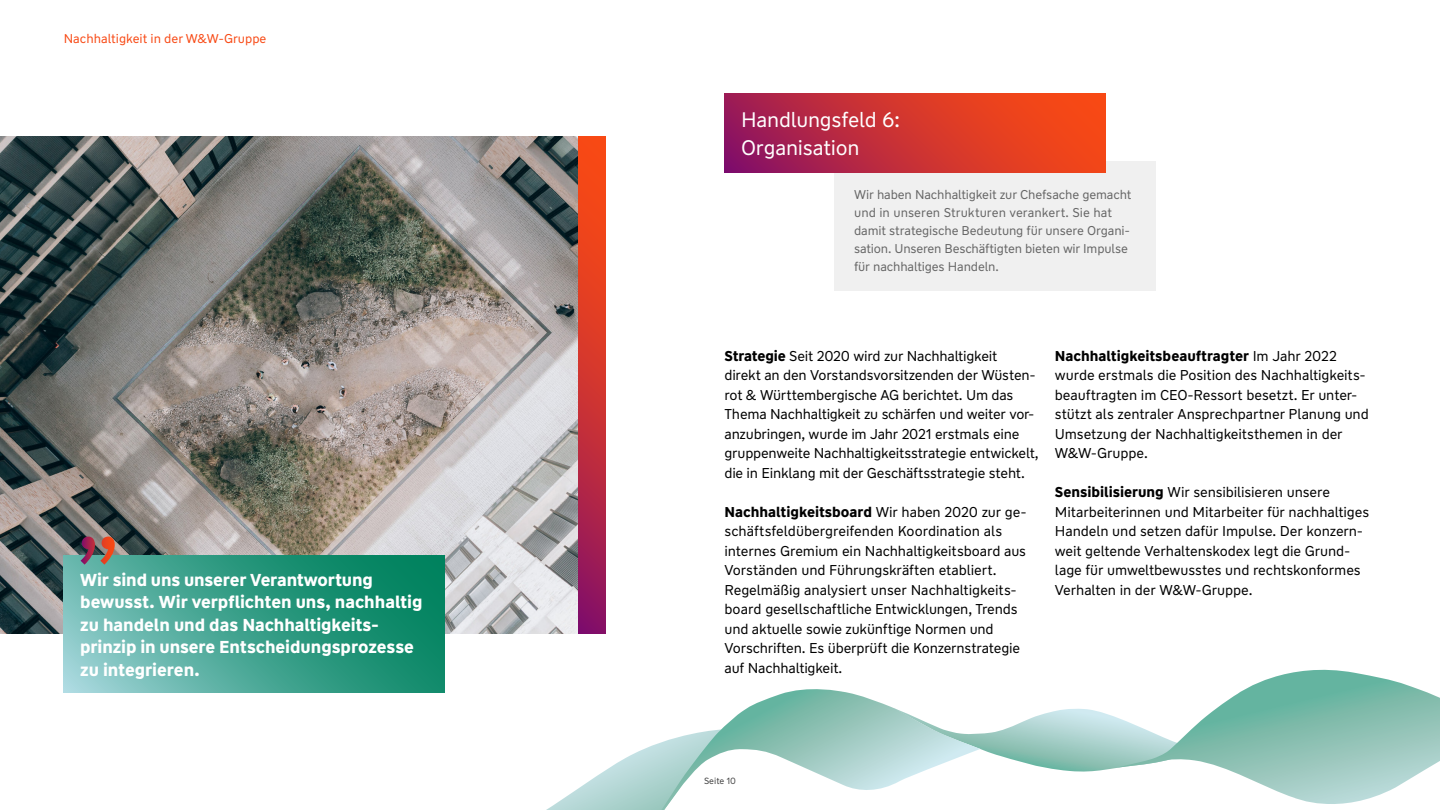
<style>
.page{position:relative;width:1440px;height:810px;background:#fff}
.page>*{position:absolute;margin:0;border:0;box-sizing:border-box;transform-origin:0 0}
.Headline_28Pt_Handlu{font:21px/28.5px "WW Type";letter-spacing:-.01em;color:#fff}
.Zitat_linksbuendig{font:700 17.25px/22.5px "WW Type";letter-spacing:-.005em;color:#fff}
.Fliesstext_19PT{font:14.25px/19.5px "WW Type";letter-spacing:-.01em;color:#000}
.Infokasten_Handlungs{font:12.75px/18px "WW Type";letter-spacing:-.01em;color:#666}
.t1{font:12.75px "WW Type";color:#f84914}
.t2{font:9px "WW Type";color:#404040}
.s1{font-weight:700}
</style>
<div class="page">
<img style="left:0;top:136px;width:579px;height:498px">
<svg style="left:64px;top:556px;width:381px;height:136px;background:#3da18c"></svg>
<svg style="left:81px;top:537px;width:34px;height:28px"></svg>
<div style="left:579px;top:136px;width:26px;height:498px;background:linear-gradient(to bottom,#ff5109,#8d1460)"></div>
<div style="left:835px;top:161px;width:321px;height:130px;background:#f0f0f0"></div>
<svg style="left:724px;top:94px;width:381px;height:78px;background:#cb3233"></svg>
<svg style="left:322px;top:685px;width:793px;height:125px"></svg>
<svg style="left:1115px;top:669px;width:325px;height:135px"></svg>
<p class="t1" style="left:64px;top:30px;width:204px">Nachhaltigkeit in der W&amp;W-Gruppe</p>
<p class="Zitat_linksbuendig" style="left:80px;top:568px;width:344px">Wir sind uns unserer Verantwortung bewusst. Wir verpflichten uns, nachhaltig zu handeln und das Nachhaltigkeits-- prinzip in unsere Entscheidungsprozesse zu integrieren.</p>
<p class="Headline_28Pt_Handlu" style="left:741px;top:105px;width:161px">Handlungsfeld 6:<br>Organisation</p>
<p class="Infokasten_Handlungs" style="left:854px;top:186px;width:279px">Wir haben Nachhaltigkeit zur Chefsache gemacht und in unseren Strukturen verankert. Sie hat</p>
<p class="Infokasten_Handlungs" style="left:854px;top:222px;width:277px">damit strategische Bedeutung für unsere Organi&shy;sation. Unseren Beschäftigten bieten wir Impulse für nachhaltiges Handeln.</p>
<p class="Fliesstext_19PT" style="left:724px;top:346px;width:316px"><span class="s1">Strategie</span> Seit 2020 wird zur Nachhaltigkeit<br>direkt an den Vorstandsvorsitzenden der Wüsten&shy;rot &amp; Württembergische AG berichtet. Um das Thema Nachhaltigkeit zu schärfen und weiter vor&shy;anzubringen, wurde im Jahr 2021 erstmals eine gruppenweite Nachhaltigkeitsstrategie entwickelt, die in Einklang mit der Geschäftsstrategie steht.</p>
<p class="Fliesstext_19PT" style="left:724px;top:502px;width:303px"><span class="s1">Nachhaltigkeitsboard</span> Wir haben 2020 zur ge&shy;schäftsfeldübergreifenden Koordination als internes Gremium ein Nachhaltigkeitsboard aus Vorständen und Führungskräften etabliert.<br>Regelmäßig analysiert unser Nachhaltigkeits&shy;board gesellschaftliche Entwicklungen, Trends und aktuelle sowie zukünftige Normen und Vorschriften. Es überprüft die Konzernstrategie auf Nachhaltigkeit.</p>
<p class="Fliesstext_19PT" style="left:1055px;top:346px;width:316px"><span class="s1">Nachhaltigkeitsbeauftragter</span> Im Jahr 2022 wurde erstmals die Position des Nachhaltigkeits&shy;beauftragten im CEO-Ressort besetzt. Er unter&shy;stützt als zentraler Ansprechpartner Planung und Umsetzung der Nachhaltigkeitsthemen in der W&amp;W-Gruppe.</p>
<p class="Fliesstext_19PT" style="left:1055px;top:482px;width:316px"><span class="s1">Sensibilisierung</span> Wir sensibilisieren unsere Mitarbeiterinnen und Mitarbeiter für nachhaltiges Handeln und setzen dafür Impulse. Der konzern&shy;weit geltende Verhaltenskodex legt die Grund&shy;lage für umweltbewusstes und rechtskonformes Verhalten in der W&amp;W-Gruppe.</p>
<p class="t2" style="left:704px;top:776px;width:33px">Seite 10</p>
</div>
